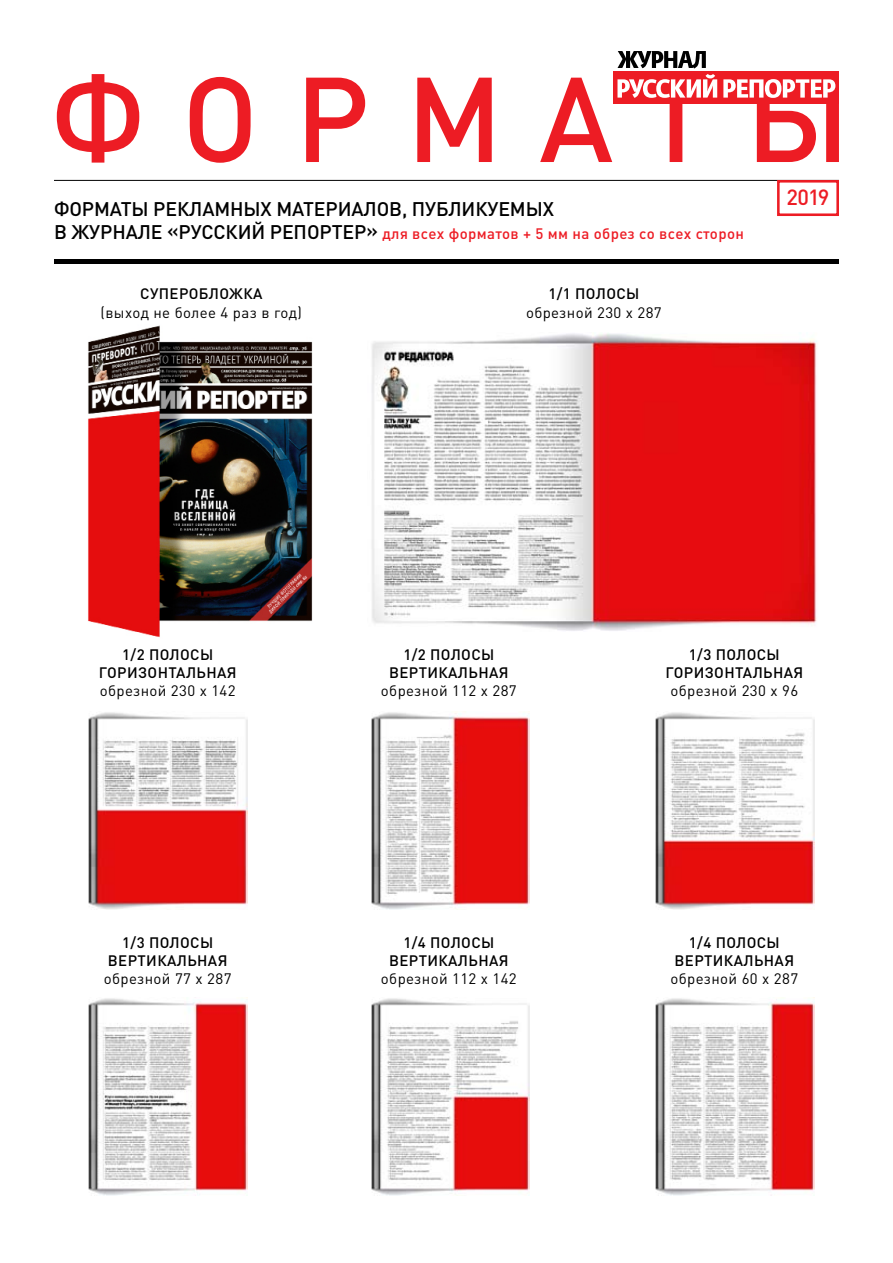
<style>
.page{position:relative;width:893px;height:1263px;background:#fff}
.page>*{position:absolute;margin:0;border:0;box-sizing:border-box;transform-origin:0 0}
.t1{font:500 118.5px "DIN Pro";letter-spacing:.31em;color:#ed1c24}
.t2{font:500 21.75px "DIN Pro";color:#ed1c24}
.t3{font:500 19.5px "DIN Pro";letter-spacing:-.005em;color:#000}
.t4{font:500 15px/18px "DIN Pro";letter-spacing:.025em;color:#000;text-align:center}
.t5{font:15px "DIN Pro";letter-spacing:.025em;color:#000}
.t6{font:500 15px "DIN Pro";color:#ed1c24}
.s1{font-size:19.5px;color:#000}
</style>
<div class="page">
<div style="left:54px;top:259px;width:785px;height:5px;background:#000"></div>
<div style="left:614px;top:71px;width:225px;height:33px;background:#ed1c24"></div>
<svg style="left:617px;top:51px;width:218px;height:47px"></svg>
<hr style="left:54px;top:180px;width:785px;height:1px;background:#000">
<div style="left:777px;top:180px;width:62px;height:36px;background:#fff;border:3px solid #ed1c24"></div>
<img style="left:88px;top:712px;width:160px;height:197px">
<img style="left:655px;top:712px;width:159px;height:197px">
<img style="left:371px;top:711px;width:159px;height:198px">
<img style="left:88px;top:997px;width:160px;height:198px">
<img style="left:371px;top:998px;width:159px;height:197px">
<img style="left:655px;top:997px;width:159px;height:198px">
<img style="left:88px;top:325px;width:225px;height:313px">
<img style="left:372px;top:333px;width:445px;height:298px">
<h1 class="t1" style="left:51px;top:39px;width:801px">форматы</h1>
<h3 class="t3" style="left:54px;top:196px;width:502px">форматы рекламных материалов, публикуемых</h3>
<p class="t6" style="left:54px;top:224px;width:691px"><span class="s1">в журнале «Русский Репортер»</span> для всех форматов + 5 мм на обрез со всех сторон</p>
<h2 class="t2" style="left:787px;top:183px;width:44px">2019</h2>
<p class="t4" style="left:140px;top:284px;width:124px">Cуп еробложка</p>
<p class="t5" style="left:101px;top:302px;width:203px">(выход не более 4 раз в год)</p>
<p class="t4" style="left:548px;top:284px;width:92px">1/1 полосы</p>
<p class="t5" style="left:526px;top:302px;width:137px">обрезной 230 х 287</p>
<p class="t4" style="left:99px;top:644px;width:139px">1/2 полосы горизонтальная</p>
<p class="t5" style="left:100px;top:680px;width:137px">обрезной 230 х 142</p>
<p class="t4" style="left:108px;top:932px;width:121px">1/3 полосы вертикальная</p>
<p class="t5" style="left:104px;top:968px;width:129px">обрезной 77 х 287</p>
<p class="t4" style="left:389px;top:644px;width:121px">1/2 полосы вертикальная</p>
<p class="t5" style="left:381px;top:680px;width:137px">обрезной 112 х 287</p>
<p class="t4" style="left:389px;top:932px;width:121px">1/4 полосы вертикальная</p>
<p class="t5" style="left:381px;top:968px;width:137px">обрезной 112 х 142</p>
<p class="t4" style="left:665px;top:644px;width:139px">1/3 полосы горизонтальная</p>
<p class="t5" style="left:671px;top:680px;width:129px">обрезной 230 х 96</p>
<p class="t4" style="left:675px;top:932px;width:121px">1/4 полосы вертикальная</p>
<p class="t5" style="left:671px;top:968px;width:129px">обрезной 60 х 287</p>
</div>
